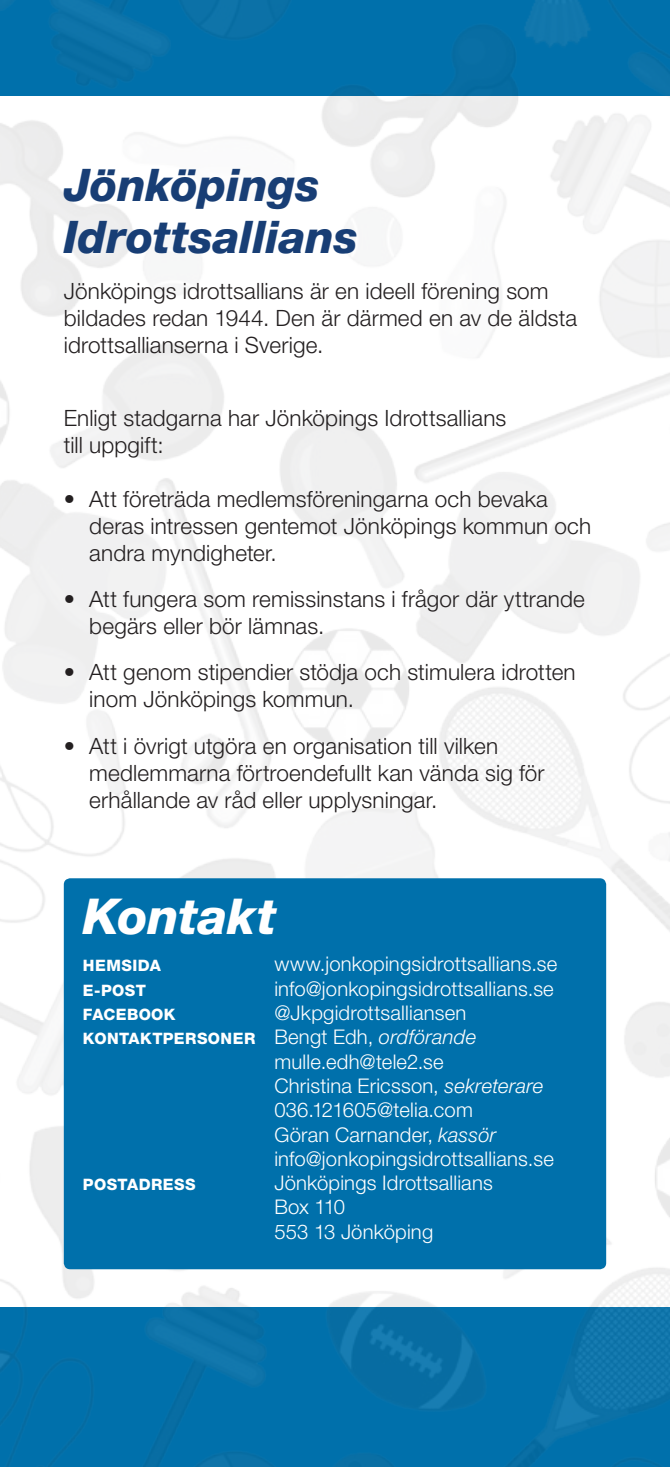
<style>
.page{position:relative;width:670px;height:1467px;background:#fff}
.page>*{position:absolute;margin:0;border:0;box-sizing:border-box;transform-origin:0 0}
.t1{font:italic 800 49.5px "Helvetica Neue LT Std";letter-spacing:-.005em;color:#fff}
.t2{font:italic 800 45px/51.8px "Helvetica Neue LT Std";color:#183e75}
.t3{font:300 22.5px/27px "Helvetica Neue LT Std";letter-spacing:.005em;color:#231f20}
.Fakta_9{font:300 20.25px "Helvetica Neue LT Std";letter-spacing:.01em;color:#fff}
.Fakta_9-2{font:800 15.75px "Helvetica Neue LT Std";letter-spacing:.025em;color:#fff}
.s1{font-weight:300;font-size:20.25px}
.s2{font-weight:300;font-style:italic;font-size:20.25px}
.s3{font-style:italic}
</style>
<div class="page">
<img style="left:0;top:0;width:670px;height:1467px">
<div style="left:64px;top:878px;width:542px;height:391px;background:#0070ab;border-radius:6px"></div>
<p class="t2" style="left:64px;top:159px;width:296px">Jönköpings<br>Idrottsallians</p>
<p class="t3" style="left:64px;top:277px;width:515px">Jönköpings idrottsallians är en ideell förening som bildades redan 1944. Den är därmed en av de äldsta idrottsallianserna i Sverige.</p>
<p class="t3" style="left:64px;top:404px;width:444px">Enligt stadgarna har Jönköpings Idrottsallians till uppgift:</p>
<p class="t3" style="left:89px;top:485px;width:503px;text-indent:-26px">• Att företräda medlemsföreningarna och bevaka deras intressen gentemot Jönköpings kommun och andra myndigheter.</p>
<p class="t3" style="left:89px;top:585px;width:497px;text-indent:-26px">• Att fungera som remissinstans i frågor där yttrande begärs eller bör lämnas.</p>
<p class="t3" style="left:89px;top:658px;width:488px;text-indent:-26px">• Att genom stipendier stödja och stimulera idrotten inom Jönköpings kommun.</p>
<p class="t3" style="left:89px;top:732px;width:457px;text-indent:-26px">• Att i övrigt utgöra en organisation till vilken medlemmarna förtroendefullt kan vända sig för erhållande av råd eller upplysningar.</p>
<p class="t1" style="left:83px;top:887px;width:195px">Kontakt</p>
<p class="Fakta_9-2" style="left:83px;top:956px;width:79px">HEMSIDA</p>
<p class="Fakta_9" style="left:274px;top:952px;width:284px">www.jonkopingsidrottsallians.se</p>
<p class="Fakta_9-2" style="left:83px;top:981px;width:64px">E-POST</p>
<p class="Fakta_9" style="left:274px;top:976px;width:281px">info@jonkopingsidrottsallians.se</p>
<p class="Fakta_9-2" style="left:83px;top:1005px;width:94px">FACEBOOK</p>
<p class="Fakta_9" style="left:274px;top:1000px;width:194px">@Jkpgidrottsalliansen</p>
<p class="Fakta_9-2" style="left:83px;top:1029px;width:395px">KONTAKTPERSONER <span class="s1">Bengt Edh,</span> <span class="s2">ordförande</span></p>
<p class="Fakta_9" style="left:274px;top:1049px;width:171px">mulle.edh@tele2.se</p>
<p class="Fakta_9" style="left:274px;top:1073px;width:270px">Christina Ericsson, <span class="s3">sekreterare</span></p>
<p class="Fakta_9" style="left:274px;top:1098px;width:200px">036.121605@telia.com</p>
<p class="Fakta_9" style="left:274px;top:1122px;width:223px">Göran Carnander, <span class="s3">kassör</span></p>
<p class="Fakta_9" style="left:274px;top:1146px;width:281px">info@jonkopingsidrottsallians.se</p>
<p class="Fakta_9-2" style="left:83px;top:1175px;width:114px">POSTADRESS</p>
<p class="Fakta_9" style="left:274px;top:1171px;width:220px">Jönköpings Idrottsallians</p>
<p class="Fakta_9" style="left:274px;top:1195px;width:72px">Box 110</p>
<p class="Fakta_9" style="left:274px;top:1219px;width:160px">553 13 Jönköping</p>
</div>
